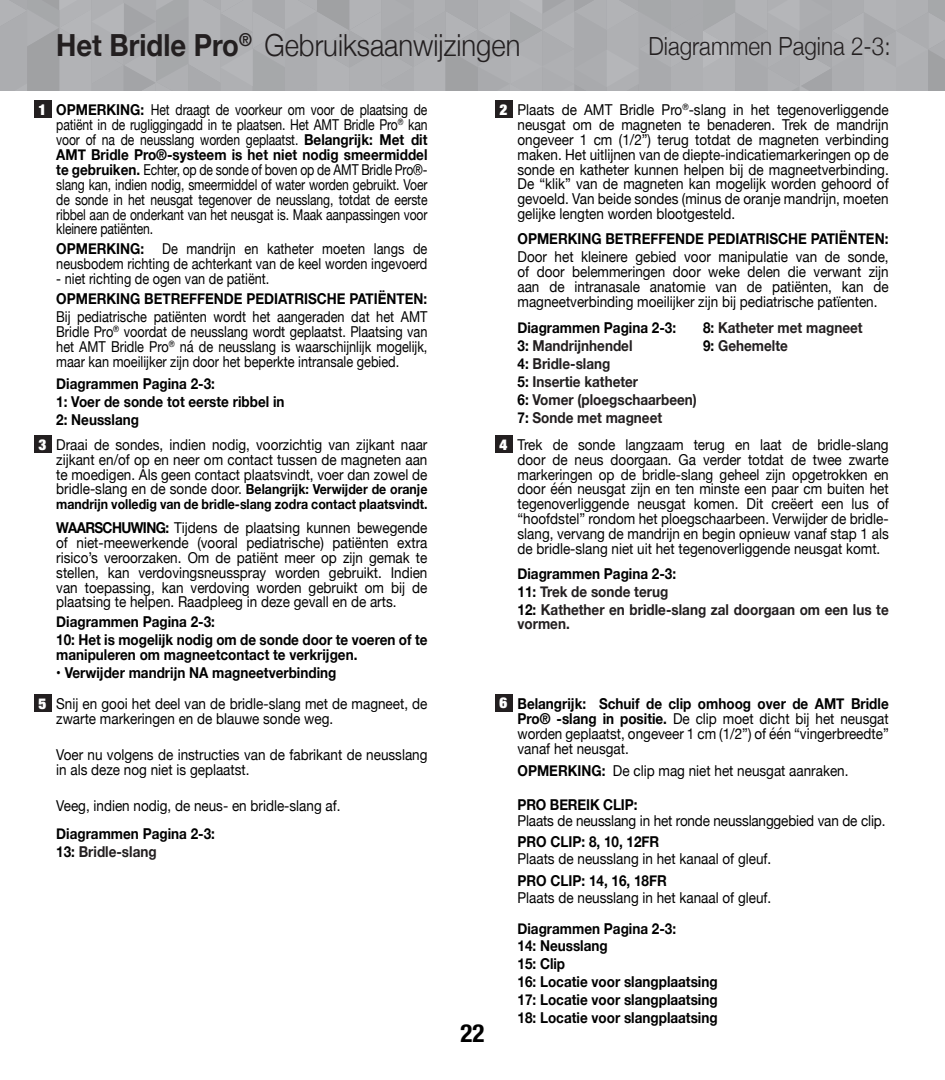
<style>
.page{position:relative;width:945px;height:1080px;background:#fff}
.page>*{position:absolute;margin:0;border:0;box-sizing:border-box;transform-origin:0 0}
.t1{font:300 30.5px "Helvetica Neue";color:#231f20;scale:.9 1}
.t2{font:300 25px "Helvetica Neue";color:#231f20;scale:.9 1}
.t3{font:700 condensed 25px "Helvetica Neue LT Pro";color:#000}
.t4{font:15px/14.8px "Helvetica Neue";color:#000;text-align:justify;scale:.9 1}
.t5{font:700 15px/14.8px "Helvetica Neue";color:#000;scale:.9 1}
.t6{font:15px/14.8px "Helvetica Neue";color:#000;text-align:justify;scale:.81 1}
.t7{font:15px/14.8px "Helvetica Neue";color:#000;text-align:justify;scale:.85 1}
.t8{font:700 15px/14.8px "Helvetica Neue";color:#231f20;scale:.9 1}
.t9{font:900 expanded 15px "Helvetica Neue";color:#fff}
.t10{font:700 13.75px/14.8px "Helvetica Neue";color:#000;scale:.9 1}
.s1{font-weight:700}
.s2{color:#000}
.s3{font-weight:400;font-size:15px}
</style>
<div class="page">
<div style="left:34px;top:101px;width:17px;height:17px;background:#231f20"></div>
<div style="left:34px;top:436px;width:17px;height:17px;background:#231f20"></div>
<div style="left:34px;top:695px;width:17px;height:17px;background:#231f20"></div>
<div style="left:495px;top:694px;width:17px;height:17px;background:#231f20"></div>
<div style="left:495px;top:436px;width:17px;height:17px;background:#231f20"></div>
<div style="left:495px;top:101px;width:17px;height:17px;background:#231f20"></div>
<svg style="left:0;top:0;width:945px;height:90px;background:#adaeb1"></svg>
<p class="t1" style="left:56px;top:21px;width:517px"><span class="s1">Het Bridle Pro</span><sup>®</sup> Gebruiksaanwijzingen</p>
<p class="t2" style="left:648px;top:26px;width:271px">Diagrammen Pagina 2-3:</p>
<p class="t9" style="left:38px;top:100px;width:9px">1</p>
<p class="t9" style="left:38px;top:435px;width:9px">3</p>
<p class="t6" style="left:56px;top:104px;width:460px"><span class="s1">OPMERKING:</span> Het draagt de voorkeur om voor de plaatsing de patiënt in de rugliggingadd in te plaatsen. Het AMT Bridle Pro<sup>®</sup> kan voor of na de neusslang worden geplaatst. <span class="s1">Belangrijk: Met dit AMT Bridle Pro®-systeem is het niet nodig smeermiddel te gebruiken.</span> Echter, op de sonde of boven op de AMT Bridle Pro®- slang kan, indien nodig, smeermiddel of water worden gebruikt. Voer de sonde in het neusgat tegenover de neusslang, totdat de eerste ribbel aan de onderkant van het neusgat is. Maak aanpassingen voor kleinere patiënten.</p>
<p class="t4" style="left:518px;top:103px;width:414px">Plaats de AMT Bridle Pro<sup>®</sup>-slang in het tegenoverliggende neusgat om de magneten te benaderen. Trek de mandrijn ongeveer 1 cm (1/2”) terug totdat de magneten verbinding maken. Het uitlijnen van de diepte-indicatiemarkeringen op de sonde en katheter kunnen helpen bij de magneetverbinding.<br>De “klik” van de magneten kan mogelijk worden gehoord of gevoeld. Van beide sondes (minus de oranje mandrijn, moeten gelijke lengten worden blootgesteld.</p>
<p class="t9" style="left:500px;top:100px;width:9px">2</p>
<p class="t5" style="left:518px;top:232px;width:414px">OPMERKING BETREFFENDE PEDIATRISCHE PATIËNTEN:</p>
<p class="t4" style="left:518px;top:250px;width:414px">Door het kleinere gebied voor manipulatie van de sonde, of door belemmeringen door weke delen die verwant zijn aan de intranasale anatomie van de patiënten, kan de magneetverbinding moeilijker zijn bij pediatrische patïenten.</p>
<p class="t7" style="left:56px;top:242px;width:438px"><span class="s1">OPMERKING:</span> De mandrijn en katheter moeten langs de neusbodem richting de achterkant van de keel worden ingevoerd</p>
<p class="t7" style="left:56px;top:272px;width:252px">- niet richting de ogen van de patiënt.</p>
<p class="t5" style="left:56px;top:292px;width:414px">OPMERKING BETREFFENDE PEDIATRISCHE PATIËNTEN:</p>
<p class="t7" style="left:56px;top:311px;width:438px">Bij pediatrische patiënten wordt het aangeraden dat het AMT Bridle Pro<sup>®</sup> voordat de neusslang wordt geplaatst. Plaatsing van het AMT Bridle Pro<sup>®</sup> ná de neusslang is waarschijnlijk mogelijk, maar kan moeilijker zijn door het beperkte intransale gebied.</p>
<p class="t8" style="left:703px;top:321px;width:179px"><span class="s2">8:</span> Katheter met magneet</p>
<p class="t8" style="left:703px;top:339px;width:96px"><span class="s2">9:</span> Gehemelte</p>
<p class="t5" style="left:518px;top:321px;width:178px">Diagrammen Pagina 2-3:</p>
<p class="t8" style="left:518px;top:339px;width:129px"><span class="s2">3:</span> Mandrijnhendel</p>
<p class="t8" style="left:518px;top:357px;width:105px"><span class="s2">4:</span> Bridle-slang</p>
<p class="t8" style="left:518px;top:375px;width:136px"><span class="s2">5:</span> Insertie katheter</p>
<p class="t8" style="left:518px;top:393px;width:201px"><span class="s2">6:</span> Vomer (ploegschaarbeen)</p>
<p class="t8" style="left:518px;top:411px;width:162px"><span class="s2">7:</span> Sonde met magneet</p>
<p class="t5" style="left:56px;top:377px;width:178px">Diagrammen Pagina 2-3:</p>
<p class="t5" style="left:56px;top:395px;width:255px">1: Voer de sonde tot eerste ribbel in</p>
<p class="t5" style="left:56px;top:413px;width:93px">2: Neusslang</p>
<p class="t4" style="left:56px;top:438px;width:414px">Draai de sondes, indien nodig, voorzichtig van zijkant naar zijkant en/of op en neer om contact tussen de magneten aan te moedigen. Als geen contact plaatsvindt, voer dan zowel de</p>
<p class="t10" style="left:56px;top:483px;width:414px"><span class="s3">bridle-slang en de sonde door.</span> Belangrijk: Verwijder de oranje mandrijn volledig van de bridle-slang zodra contact plaatsvindt.</p>
<p class="t4" style="left:56px;top:521px;width:414px"><span class="s1">WAARSCHUWING:</span> Tijdens de plaatsing kunnen bewegende of niet-meewerkende (vooral pediatrische) patiënten extra risico’s veroorzaken. Om de patiënt meer op zijn gemak te stellen, kan verdovingsneusspray worden gebruikt. Indien van toepassing, kan verdoving worden gebruikt om bij de plaatsing te helpen. Raadpleeg in deze gevall en de arts.</p>
<p class="t5" style="left:56px;top:615px;width:178px">Diagrammen Pagina 2-3:</p>
<p class="t5" style="left:56px;top:633px;width:414px">10: Het is mogelijk nodig om de sonde door te voeren of te manipuleren om magneetcontact te verkrijgen.</p>
<p class="t5" style="left:56px;top:666px;width:313px">• Verwijder mandrijn NA magneetverbinding</p>
<p class="t9" style="left:500px;top:435px;width:9px">4</p>
<p class="t4" style="left:518px;top:438px;width:414px">Trek de sonde langzaam terug en laat de bridle-slang door de neus doorgaan. Ga verder totdat de twee zwarte markeringen op de bridle-slang geheel zijn opgetrokken en door één neusgat zijn en ten minste een paar cm buiten het tegenoverliggende neusgat komen. Dit creëert een lus of “hoofdstel” rondom het ploegschaarbeen. Verwijder de bridle&shy;slang, vervang de mandrijn en begin opnieuw vanaf stap 1 als de bridle-slang niet uit het tegenoverliggende neusgat komt.</p>
<p class="t5" style="left:518px;top:566px;width:178px">Diagrammen Pagina 2-3:</p>
<p class="t8" style="left:518px;top:584px;width:169px"><span class="s2">11:</span> Trek de sonde terug</p>
<p class="t8" style="left:518px;top:602px;width:414px"><span class="s2">12:</span> Kathether en bridle-slang zal doorgaan om een lus te vormen.</p>
<p class="t9" style="left:38px;top:694px;width:9px">5</p>
<p class="t9" style="left:500px;top:693px;width:9px">6</p>
<p class="t4" style="left:56px;top:697px;width:414px">Snij en gooi het deel van de bridle-slang met de magneet, de zwarte markeringen en de blauwe sonde weg.</p>
<p class="t4" style="left:56px;top:748px;width:414px">Voer nu volgens de instructies van de fabrikant de neusslang in als deze nog niet is geplaatst.</p>
<p class="t4" style="left:56px;top:799px;width:317px">Veeg, indien nodig, de neus- en bridle-slang af.</p>
<p class="t5" style="left:56px;top:827px;width:178px">Diagrammen Pagina 2-3:</p>
<p class="t8" style="left:56px;top:845px;width:113px"><span class="s2">13:</span> Bridle-slang</p>
<p class="t3" style="left:460px;top:1018px;width:25px">22</p>
<p class="t4" style="left:518px;top:697px;width:414px"><span class="s1">Belangrijk: Schuif de clip omhoog over de AMT Bridle Pro® -slang in positie.</span> De clip moet dicht bij het neusgat worden geplaatst, ongeveer 1 cm (1/2”) of één “vingerbreedte” vanaf het neusgat.</p>
<p class="t4" style="left:518px;top:765px;width:369px"><span class="s1">OPMERKING:</span> De clip mag niet het neusgat aanraken.</p>
<p class="t4" style="left:518px;top:814px;width:410px">Plaats de neusslang in het ronde neusslanggebied van de clip.</p>
<p class="t5" style="left:518px;top:798px;width:135px">PRO BEREIK CLIP:</p>
<p class="t5" style="left:518px;top:834px;width:159px">PRO CLIP: 8, 10, 12FR</p>
<p class="t4" style="left:518px;top:852px;width:283px">Plaats de neusslang in het kanaal of gleuf.</p>
<p class="t5" style="left:518px;top:873px;width:167px">PRO CLIP: 14, 16, 18FR</p>
<p class="t4" style="left:518px;top:891px;width:283px">Plaats de neusslang in het kanaal of gleuf.</p>
<p class="t5" style="left:518px;top:921px;width:178px">Diagrammen Pagina 2-3:</p>
<p class="t5" style="left:518px;top:939px;width:102px">14: Neusslang</p>
<p class="t5" style="left:518px;top:957px;width:55px">15: Clip</p>
<p class="t5" style="left:518px;top:975px;width:224px">16: Locatie voor slangplaatsing</p>
<p class="t5" style="left:518px;top:993px;width:224px">17: Locatie voor slangplaatsing</p>
<p class="t5" style="left:518px;top:1011px;width:224px">18: Locatie voor slangplaatsing</p>
</div>
